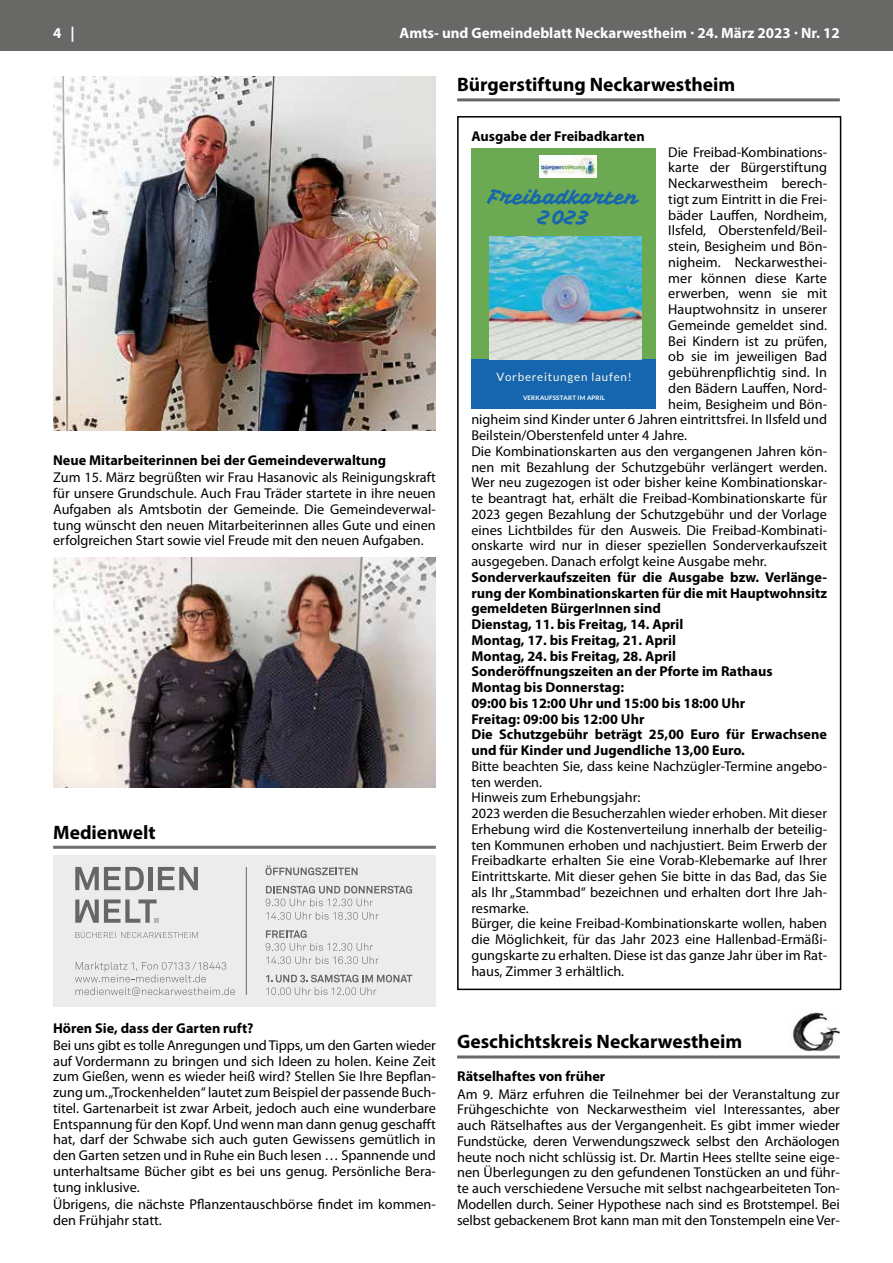
<style>
.page{position:relative;width:893px;height:1263px;background:#fff}
.page>*{position:absolute;margin:0;border:0;box-sizing:border-box;transform-origin:0 0}
.t1{font:20.7px/20.1px "Vampiro One";color:#1566ae;text-align:center}
.t2{font:700 19.5px "Myriad Pro";color:#000}
.t3{font:700 15px "Myriad Pro";color:#fff}
.t4{font:14.25px/15.8px "Myriad Pro";color:#000;text-align:justify}
.t5{font:700 14.25px/15.8px "Myriad Pro";color:#000}
.t6{font:11.55px "Lato";letter-spacing:.07em;color:#f9f7ed}
.t7{font:700 6.15px "Lato";letter-spacing:.03em;color:#fff}
</style>
<div class="page">
<div style="left:0;top:0;width:893px;height:51px;background:#686867"></div>
<hr style="left:457px;top:98px;width:383px;height:3px;background:#686867">
<div style="left:471px;top:148px;width:185px;height:216px;background:#6ca953"></div>
<div style="left:471px;top:359px;width:185px;height:49px;background:#1566ae"></div>
<img style="left:490px;top:237px;width:152px;height:122px">
<img style="left:539px;top:155px;width:57px;height:22px">
<div style="left:457px;top:116px;width:384px;height:874px;border:2px solid #000"></div>
<hr style="left:457px;top:1055px;width:383px;height:3px;background:#686867">
<img style="left:792px;top:1012px;width:48px;height:39px">
<img style="left:53px;top:77px;width:383px;height:354px">
<img style="left:53px;top:557px;width:383px;height:230px">
<hr style="left:53px;top:846px;width:383px;height:3px;background:#6f6f6e">
<div style="left:53px;top:855px;width:383px;height:152px;background:#ececec"></div>
<svg style="left:265px;top:865px;width:93px;height:10px"></svg>
<svg style="left:266px;top:886px;width:146px;height:20px"></svg>
<svg style="left:266px;top:912px;width:113px;height:8px"></svg>
<svg style="left:266px;top:930px;width:113px;height:34px"></svg>
<svg style="left:266px;top:975px;width:146px;height:20px"></svg>
<svg style="left:75px;top:867px;width:69px;height:23px"></svg>
<div style="left:148px;top:867px;width:5px;height:23px;background:#666665"></div>
<svg style="left:158px;top:867px;width:40px;height:23px"></svg>
<svg style="left:75px;top:899px;width:84px;height:24px"></svg>
<svg style="left:75px;top:931px;width:123px;height:7px"></svg>
<svg style="left:75px;top:962px;width:160px;height:34px"></svg>
<hr style="left:246px;top:867px;width:1px;height:128px;background:#666665">
<p class="t3" style="left:53px;top:23px;width:23px">4 |</p>
<p class="t3" style="left:400px;top:23px;width:442px">Amts- und Gemeindeblatt Neckarwestheim · 24. März 2023 · Nr. 12</p>
<h2 class="t2" style="left:457px;top:72px;width:280px">Bürgerstiftung Neckarwestheim</h2>
<p class="t5" style="left:471px;top:128px;width:175px">Ausgabe der Freibadkarten</p>
<p class="t5" style="left:53px;top:452px;width:335px">Neue Mitarbeiterinnen bei der Gemeindeverwaltung</p>
<p class="t4" style="left:53px;top:470px;width:384px">Zum 15. März begrüßten wir Frau Hasanovic als Reinigungskraft für unsere Grundschule. Auch Frau Träder startete in ihre neuen Aufgaben als Amtsbotin der Gemeinde. Die Gemeindeverwal&shy;tung wünscht den neuen Mitarbeiterinnen alles Gute und einen erfolgreichen Start sowie viel Freude mit den neuen Aufgaben.</p>
<h2 class="t2" style="left:53px;top:819px;width:104px">Medienwelt</h2>
<p class="t5" style="left:53px;top:1019px;width:202px">Hören Sie, dass der Garten ruft?</p>
<p class="t4" style="left:53px;top:1037px;width:384px">Bei uns gibt es tolle Anregungen und Tipps, um den Garten wieder auf Vordermann zu bringen und sich Ideen zu holen. Keine Zeit zum Gießen, wenn es wieder heiß wird? Stellen Sie Ihre Bepflan&shy;zung um. „Trockenhelden“ lautet zum Beispiel der passende Buch&shy;titel. Gartenarbeit ist zwar Arbeit, jedoch auch eine wunderbare Entspannung für den Kopf. Und wenn man dann genug geschafft hat, darf der Schwabe sich auch guten Gewissens gemütlich in den Garten setzen und in Ruhe ein Buch lesen … Spannende und unterhaltsame Bücher gibt es bei uns genug. Persönliche Bera&shy;tung inklusive.</p>
<p class="t4" style="left:53px;top:1196px;width:384px">Übrigens, die nächste Pflanzentauschbörse findet im kommen&shy;den Frühjahr statt.</p>
<p class="t4" style="left:668px;top:144px;width:160px">Die Freibad-Kombinations-</p>
<p class="t4" style="left:668px;top:160px;width:160px">karte der Bürgerstiftung</p>
<p class="t4" style="left:668px;top:175px;width:160px">Neckarwestheim berech-</p>
<p class="t4" style="left:668px;top:191px;width:160px">tigt zum Eintritt in die Frei-</p>
<p class="t4" style="left:668px;top:207px;width:160px">bäder Lauffen, Nordheim,</p>
<p class="t4" style="left:668px;top:223px;width:160px">Ilsfeld, Oberstenfeld/Beil-</p>
<p class="t4" style="left:668px;top:238px;width:160px">stein, Besigheim und Bön-</p>
<p class="t4" style="left:668px;top:254px;width:160px">nigheim. Neckarwesthei-</p>
<p class="t4" style="left:668px;top:270px;width:160px">mer können diese Karte</p>
<p class="t4" style="left:668px;top:286px;width:160px">erwerben, wenn sie mit</p>
<p class="t4" style="left:668px;top:301px;width:160px">Hauptwohnsitz in unserer</p>
<p class="t4" style="left:668px;top:317px;width:160px">Gemeinde gemeldet sind.</p>
<p class="t4" style="left:668px;top:333px;width:160px">Bei Kindern ist zu prüfen,</p>
<p class="t4" style="left:668px;top:349px;width:160px">ob sie im jeweiligen Bad</p>
<p class="t4" style="left:668px;top:364px;width:160px">gebührenpflichtig sind. In</p>
<p class="t4" style="left:668px;top:380px;width:160px">den Bädern Lauffen, Nord-</p>
<p class="t4" style="left:668px;top:396px;width:160px">heim, Besigheim und Bön-</p>
<p class="t4" style="left:471px;top:412px;width:357px">nigheim sind Kinder unter 6 Jahren eintrittsfrei. In Ilsfeld und</p>
<p class="t4" style="left:471px;top:427px;width:217px">Beilstein/Oberstenfeld unter 4 Jahre.</p>
<p class="t4" style="left:471px;top:443px;width:357px">Die Kombinationskarten aus den vergangenen Jahren kön-</p>
<p class="t4" style="left:471px;top:459px;width:357px">nen mit Bezahlung der Schutzgebühr verlängert werden.</p>
<p class="t4" style="left:471px;top:475px;width:357px">Wer neu zugezogen ist oder bisher keine Kombinationskar-</p>
<p class="t4" style="left:471px;top:490px;width:357px">te beantragt hat, erhält die Freibad-Kombinationskarte für</p>
<p class="t4" style="left:471px;top:506px;width:357px">2023 gegen Bezahlung der Schutzgebühr und der Vorlage</p>
<p class="t4" style="left:471px;top:522px;width:357px">eines Lichtbildes für den Ausweis. Die Freibad-Kombinati-</p>
<p class="t4" style="left:471px;top:538px;width:357px">onskarte wird nur in dieser speziellen Sonderverkaufszeit</p>
<p class="t4" style="left:471px;top:553px;width:297px">ausgegeben. Danach erfolgt keine Ausgabe mehr.</p>
<p class="t5" style="left:471px;top:569px;width:357px">Sonderverkaufszeiten für die Ausgabe bzw. Verlänge&shy;rung der Kombinationskarten für die mit Hauptwohnsitz gemeldeten BürgerInnen sind<br>Dienstag, 11. bis Freitag, 14. April<br>Montag, 17. bis Freitag, 21. April<br>Montag, 24. bis Freitag, 28. April<br>Sonderöffnungszeiten an der Pforte im Rathaus<br>Montag bis Donnerstag:<br>09:00 bis 12:00 Uhr und 15:00 bis 18:00 Uhr<br>Freitag: 09:00 bis 12:00 Uhr<br>Die Schutzgebühr beträgt 25,00 Euro für Erwachsene und für Kinder und Jugendliche 13,00 Euro.</p>
<p class="t4" style="left:471px;top:758px;width:357px;text-align:left">Bitte beachten Sie, dass keine Nachzügler-Termine angebo&shy;ten werden.<br>Hinweis zum Erhebungsjahr:<br>2023 werden die Besucherzahlen wieder erhoben. Mit dieser Erhebung wird die Kostenverteilung innerhalb der beteilig&shy;ten Kommunen erhoben und nachjustiert. Beim Erwerb der Freibadkarte erhalten Sie eine Vorab-Klebemarke auf Ihrer Eintrittskarte. Mit dieser gehen Sie bitte in das Bad, das Sie als Ihr „Stammbad“ bezeichnen und erhalten dort Ihre Jah&shy;resmarke.<br>Bürger, die keine Freibad-Kombinationskarte wollen, haben die Möglichkeit, für das Jahr 2023 eine Hallenbad-Ermäßi&shy;gungskarte zu erhalten. Diese ist das ganze Jahr über im Rat&shy;haus, Zimmer 3 erhältlich.</p>
<h1 class="t1" style="left:488px;top:187px;width:152px">Freibadkarten<br>2023</h1>
<p class="t6" style="left:496px;top:371px;width:137px">Vorbereitungen laufen!</p>
<p class="t7" style="left:523px;top:394px;width:83px">VERKAUFSSTART IM APRIL</p>
<h2 class="t2" style="left:457px;top:1029px;width:286px">Geschichtskreis Neckarwestheim</h2>
<p class="t5" style="left:457px;top:1068px;width:150px">Rätselhaftes von früher</p>
<p class="t4" style="left:457px;top:1086px;width:384px">Am 9. März erfuhren die Teilnehmer bei der Veranstaltung zur Frühgeschichte von Neckarwestheim viel Interessantes, aber auch Rätselhaftes aus der Vergangenheit. Es gibt immer wieder Fundstücke, deren Verwendungszweck selbst den Archäologen heute noch nicht schlüssig ist. Dr. Martin Hees stellte seine eige&shy;nen Überlegungen zu den gefundenen Tonstücken an und führ&shy;te auch verschiedene Versuche mit selbst nachgearbeiteten Ton-Modellen durch. Seiner Hypothese nach sind es Brotstempel. Bei selbst gebackenem Brot kann man mit den Tonstempeln eine Ver-</p>
</div>
